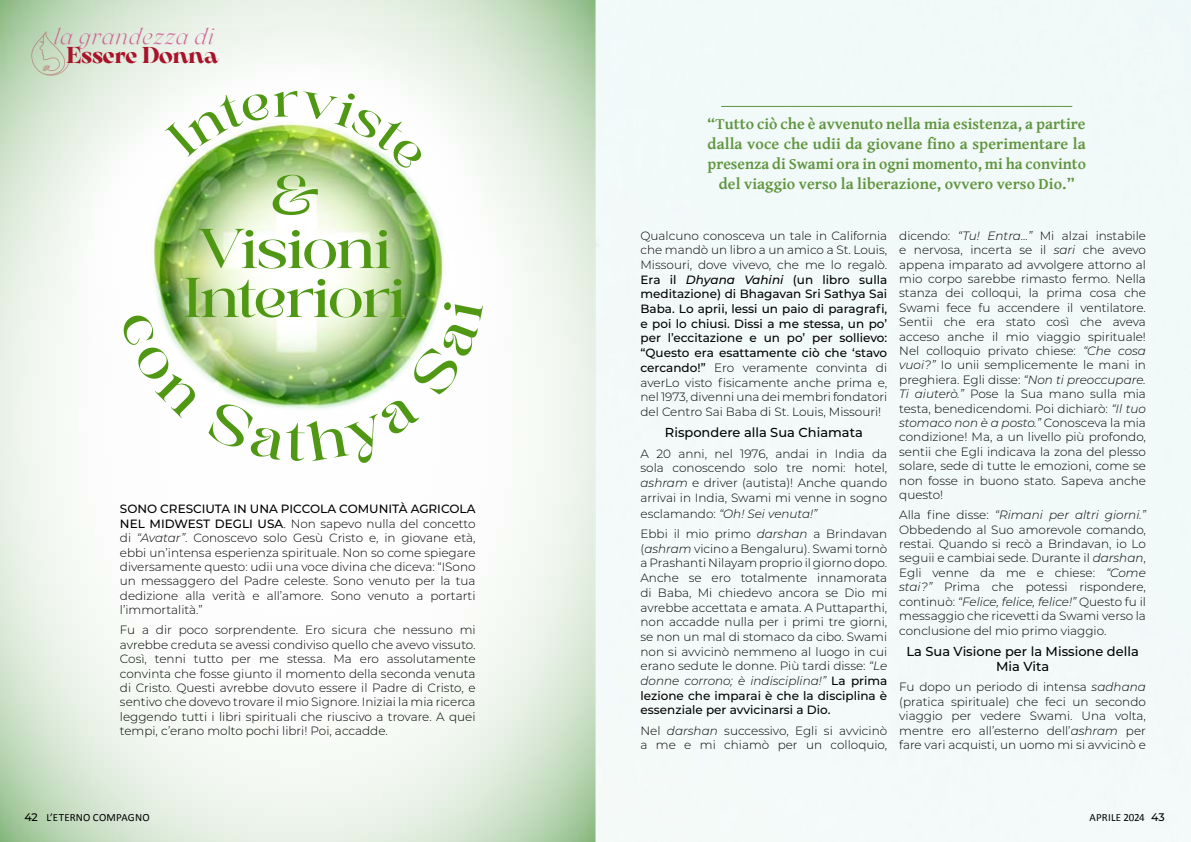
<style>
.page{position:relative;width:1191px;height:842px;background:#fff}
.page>*{position:absolute;margin:0;border:0;box-sizing:border-box;transform-origin:0 0}
.t1{font:54px/53.5px "Mialgor";letter-spacing:-.06em;color:#509814;text-align:center;scale:1.17 1}
.t2{font:italic 300 23.6px "Arsenica Trial";letter-spacing:.05em;color:#cf6397}
.t3{font:700 22.8px "Arsenica Trial";letter-spacing:-.01em;color:#a9132a}
.t4{font:700 16px/20px "Gentium Basic";letter-spacing:.005em;color:#5f953d;text-align:center}
.t5{font:500 13px/15.6px "Montserrat";color:#000;text-align:center}
.t6{font:300 12px/14.4px "Montserrat";color:#000;text-align:justify}
.t7{font:11px "Calibri";letter-spacing:.015em;color:#000}
.s1{font-weight:500}
.s2{font-family:"Times New Roman";font-weight:400}
.s3{font-style:italic}
.s4{font-weight:500;font-style:italic}
.s5{font-family:"Montserrat";font-weight:500}
</style>
<div class="page">
<img style="left:0;top:29px;width:595px;height:813px">
<hr style="left:721px;top:106px;width:351px;height:1px;background:#5f953d">
<svg style="left:31px;top:28px;width:40px;height:48px;background:#c3d3b9"></svg>
<div style="left:21px;top:806px;width:22px;height:23px;background:#aecea7;border-radius:50%"></div>
<div style="left:1147px;top:806px;width:23px;height:22px;background:#f3f9f9;border-radius:50%"></div>
<svg style="left:119px;top:298px;width:364px;height:167px"></svg>
<img style="left:165px;top:91px;width:261px;height:83px">
<h2 class="t2" style="left:54px;top:20px;width:161px">la grandezza di</h2>
<h3 class="t3" style="left:66px;top:38px;width:154px">Essere Donna</h3>
<h1 class="t1" style="left:197px;top:168px;width:168px">&amp;<br>Visioni</h1>
<h1 class="t1" style="left:183px;top:270px;width:193px">Interiori</h1>
<p class="t6" style="left:120px;top:502px;width:357px"><span class="s1">SONO CRESCIUTA IN UNA PICCOLA COMUNITÀ AGRICOLA NEL MIDWEST DEGLI USA</span><span class="s2">.</span> Non sapevo nulla del concetto di <span class="s3">“Avatar”</span>. Conoscevo solo Gesù Cristo e, in giovane età, ebbi un’intensa esperienza spirituale. Non so come spiegare diversamente questo: udii una voce divina che diceva: “ISono un messaggero del Padre celeste. Sono venuto per la tua dedizione alla verità e all’amore. Sono venuto a portarti l’immortalità.”</p>
<p class="t6" style="left:120px;top:622px;width:357px">Fu a dir poco sorprendente. Ero sicura che nessuno mi avrebbe creduta se avessi condiviso quello che avevo vissuto.<br>Così, tenni tutto per me stessa. Ma ero assolutamente convinta che fosse giunto il momento della seconda venuta di Cristo. Questi avrebbe dovuto essere il Padre di Cristo, e sentivo che dovevo trovare il mio Signore. Iniziai la mia ricerca leggendo tutti i libri spirituali che riuscivo a trovare. A quei tempi, c’erano molto pochi libri! Poi, accadde.</p>
<h3 class="t4" style="left:707px;top:113px;width:380px">“Tutto ciò che è avvenuto nella mia esistenza, a partire dalla voce che udii da giovane fino a sperimentare la presenza di Swami ora in ogni momento, mi ha convinto del viaggio verso la liberazione, ovvero verso Dio.”</h3>
<p class="t6" style="left:640px;top:228px;width:248px;line-height:14.7px">Qualcuno conosceva un tale in California che mandò un libro a un amico a St. Louis, Missouri, dove vivevo, che me lo regalò.<br><span class="s1">Era il</span> <span class="s4">Dhyana Vahini</span> <span class="s1">(un libro sulla meditazione) di Bhagavan Sri Sathya Sai Baba. Lo aprii, lessi un paio di paragrafi, e poi lo chiusi. Dissi a me stessa, un po’ per l’eccitazione e un po’ per sollievo: “Questo era esattamente ciò che ‘stavo cercando!”</span> Ero veramente convinta di averLo visto fisicamente anche prima e, nel 1973, divenni una dei membri fondatori del Centro Sai Baba di St. Louis, Missouri!</p>
<p class="t5" style="left:665px;top:424px;width:199px">Rispondere alla Sua Chiamata</p>
<p class="t6" style="left:640px;top:446px;width:248px;line-height:14.7px">A 20 anni, nel 1976, andai in India da sola conoscendo solo tre nomi: hotel, <span class="s3">ashram</span> e driver (autista)! Anche quando arrivai in India, Swami mi venne in sogno</p>
<p class="t6" style="left:640px;top:503px;width:248px;line-height:20.4px">esclamando: <span class="s3">“Oh! Sei venuta!”<br></span>Ebbi il mio primo <span class="s3">darshan</span> a Brindavan</p>
<p class="t6" style="left:640px;top:541px;width:248px;line-height:14.7px">(<span class="s3">ashram</span> vicino a Bengaluru). Swami tornò a Prashanti Nilayam proprio il giorno dopo.<br>Anche se ero totalmente innamorata di Baba, Mi chiedevo ancora se Dio mi avrebbe accettata e amata. A Puttaparthi, non accadde nulla per i primi tre giorni, se non un mal di stomaco da cibo. Swami non si avvicinò nemmeno al luogo in cui erano sedute le donne. Più tardi disse: <span class="s3">“Le donne corrono; è indisciplina!”</span> <span class="s1">La prima lezione che imparai è che la disciplina è essenziale per avvicinarsi a Dio.</span></p>
<p class="t6" style="left:640px;top:723px;width:248px;line-height:14.7px">Nel <span class="s3">darshan</span> successivo, Egli si avvicinò a me e mi chiamò per un colloquio,</p>
<p class="t6" style="left:899px;top:228px;width:248px">dicendo: <span class="s3">“Tu! Entra...”</span> Mi alzai instabile e nervosa, incerta se il <span class="s3">sari</span> che avevo appena imparato ad avvolgere attorno al mio corpo sarebbe rimasto fermo. Nella stanza dei colloqui, la prima cosa che Swami fece fu accendere il ventilatore.<br>Sentii che era stato così che aveva acceso anche il mio viaggio spirituale!<br>Nel colloquio privato chiese: <span class="s3">“Che cosa vuoi?”</span> Io unii semplicemente le mani in preghiera. Egli disse: <span class="s3">“Non ti preoccupare.<br>Ti aiuterò.”</span> Pose la Sua mano sulla mia testa, benedicendomi. Poi dichiarò: <span class="s3">“Il tuo stomaco non è a posto.”</span> Conosceva la mia condizione! Ma, a un livello più profondo, sentii che Egli indicava la zona del plesso solare, sede di tutte le emozioni, come se non fosse in buono stato. Sapeva anche questo!</p>
<p class="t6" style="left:899px;top:507px;width:248px">Alla fine disse: <span class="s3">“Rimani per altri giorni.” </span>Obbedendo al Suo amorevole comando, restai. Quando si recò a Brindavan, io Lo seguii e cambiai sede. Durante il <span class="s3">darshan</span>, Egli venne da me e chiese: <span class="s3">“Come stai?”</span> Prima che potessi rispondere, continuò: <span class="s3">“Felice, felice, felice!”</span> Questo fu il messaggio che ricevetti da Swami verso la conclusione del mio primo viaggio.</p>
<p class="t5" style="left:906px;top:643px;width:234px">La Sua Visione per la Missione della<br>Mia Vita</p>
<p class="t6" style="left:899px;top:679px;width:248px">Fu dopo un periodo di intensa <span class="s3">sadhana </span>(pratica spirituale) che feci un secondo viaggio per vedere Swami. Una volta, mentre ero all’esterno dell’<span class="s3">ashram</span> per fare vari acquisti, un uomo mi si avvicinò e</p>
<p class="t7" style="left:24px;top:810px;width:127px"><span class="s5">42</span> L’ETERNO COMPAGNO</p>
<p class="t7" style="left:1089px;top:810px;width:77px">APRILE 2024 <span class="s5">43</span></p>
</div>
